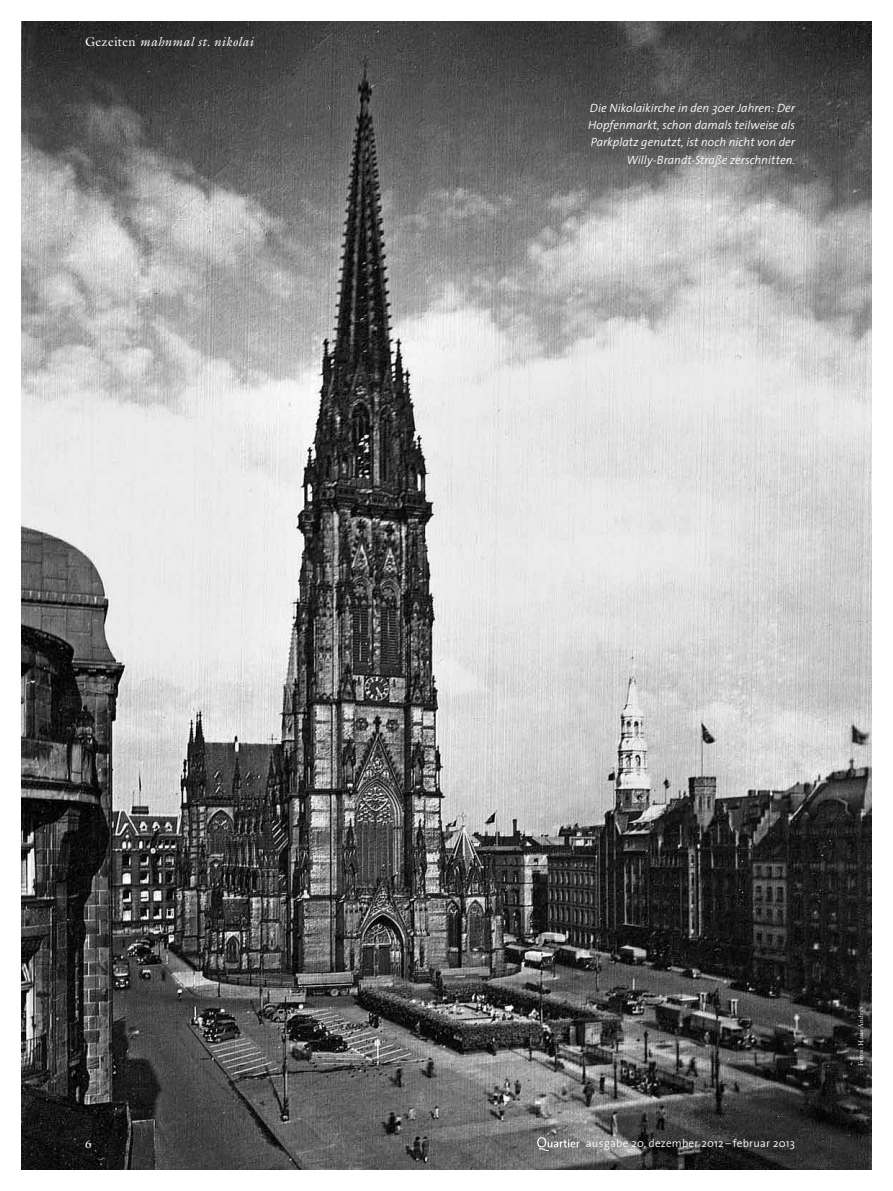
<style>
.page{position:relative;width:893px;height:1191px;background:#fff}
.page>*{position:absolute;margin:0;border:0;box-sizing:border-box;transform-origin:0 0}
.t1{font:italic 12.75px "Galliard";letter-spacing:.03em;color:#fff}
.t2{font:italic 300 12px/17.2px "The Sans";color:#fff;text-align:right}
.t3{font:11.4px "Galliard";color:#fff}
.t4{font:300 11.25px "The Sans";letter-spacing:.02em;color:#fff}
.t5{font:6.75px "Galliard";letter-spacing:.025em;color:#fff}
.s1{font-style:normal}
</style>
<div class="page">
<img style="left:21px;top:21px;width:851px;height:1148px">
<svg style="left:537px;top:1137px;width:43px;height:14px"></svg>
<p class="t1" style="left:85px;top:33px;width:170px"><span class="s1">Gezeiten</span> mahnmal st. nikolai</p>
<p class="t2" style="left:588px;top:99px;width:209px">Die Nikolaikirche in den 30er Jahren: Der Hopfenmarkt, schon damals teilweise als Parkplatz genutzt, ist noch nicht von der Willy-Brandt-Straße zerschnitten.</p>
<p class="t3" style="left:85px;top:1136px;width:8px">6</p>
<p class="t4" style="left:586px;top:1134px;width:211px">ausgabe 20, dezember 2012 – februar 2013</p>
<p class="t5" style="left:856px;top:1066px;width:61px;rotate:-90deg">Fotos: Hans Andres</p>
</div>
